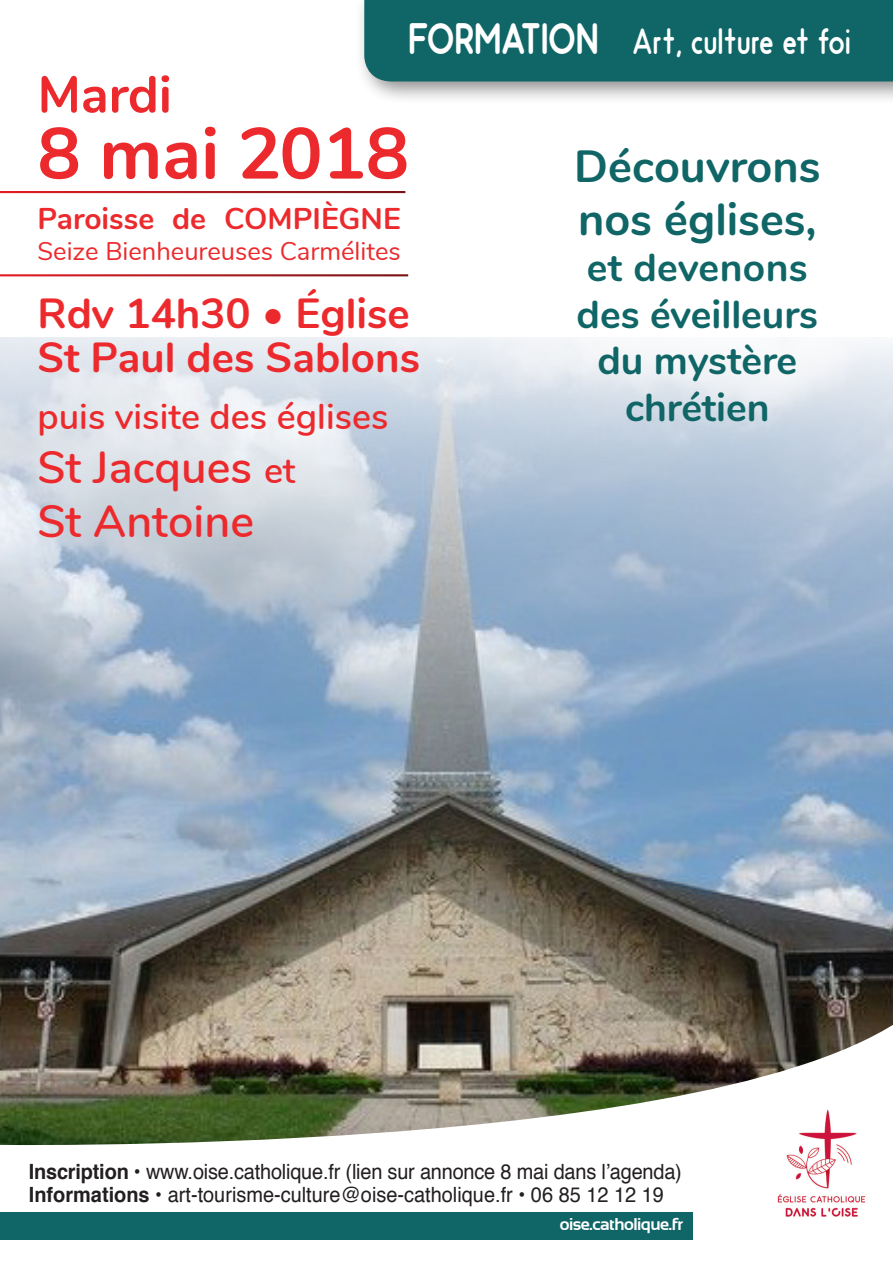
<style>
.page{position:relative;width:893px;height:1263px;background:#fff}
.page>*{position:absolute;margin:0;border:0;box-sizing:border-box;transform-origin:0 0}
.t1{font:700 72px "Nunito";color:#ec2a2d}
.t2{font:700 51.45px "Nunito";color:#ec2a2d}
.t3{font:700 45px/52.5px "Nunito";color:#106566}
.t4{font:600 45px "Nunito";color:#ec2a2d}
.t5{font:700 42px/43.5px "Nunito";color:#ec2a2d}
.t6{font:700 39px/46.5px "Nunito";color:#106566;text-align:center}
.t7{font:36.6px "Odin Rounded";color:#fff;scale:.84 1}
.t8{font:600 36px "Nunito";color:#ec2a2d}
.t9{font:700 30px "Nunito";color:#ec2a2d}
.t10{font:25.5px "Nunito";color:#ec2a2d}
.t11{font:21px "Helvetica";letter-spacing:-.01em;color:#231f20;scale:.95 1}
.t12{font:700 16.95px "Sansation";letter-spacing:-.03em;color:#fff}
.s1{font-family:"Odin";font-weight:700;font-size:44.1px}
.s2{font-size:36px}
.s3{font-weight:700}
</style>
<div class="page">
<img style="left:0;top:337px;width:893px;height:671px">
<svg style="left:0;top:1008px;width:893px;height:205px"></svg>
<svg style="left:891px;top:1027px;width:2px;height:8px"></svg>
<svg style="left:875px;top:1042px;width:5px;height:9px"></svg>
<div style="left:0;top:1213px;width:693px;height:27px;background:#106566"></div>
<img style="left:766px;top:1096px;width:111px;height:121px">
<div style="left:355px;top:0;width:538px;height:105px;background:#231f20;opacity:.5"></div>
<div style="left:364px;top:0;width:529px;height:81px;background:#106566"></div>
<p class="t7" style="left:408px;top:20px;width:528px"><span class="s1">FORMATION</span> Art, culture et foi</p>
<p class="t2" style="left:38px;top:57px;width:136px">Mardi</p>
<p class="t1" style="left:38px;top:100px;width:373px">8 mai 2018</p>
<p class="t9" style="left:38px;top:197px;width:365px">Paroisse de COMPIÈGNE</p>
<p class="t10" style="left:38px;top:232px;width:365px">Seize Bienheureuses Carmélites</p>
<p class="t5" style="left:38px;top:290px;width:384px">Rdv 14h30 • Église<br>St Paul des Sablons</p>
<p class="t8" style="left:38px;top:390px;width:352px">puis visite des églises</p>
<p class="t4" style="left:38px;top:434px;width:260px">St Jacques <span class="s2">et</span></p>
<p class="t4" style="left:38px;top:488px;width:218px">St Antoine</p>
<p class="t3" style="left:574px;top:138px;width:248px">Découvrons nos églises,</p>
<p class="t6" style="left:577px;top:242px;width:243px">et devenons des éveilleurs du mystère chrétien</p>
<p class="t11" style="left:29px;top:1158px;width:689px"><span class="s3">Inscription</span> • www.oise.catholique.fr (lien sur annonce 8 mai dans l’agenda)</p>
<p class="t11" style="left:29px;top:1180px;width:670px"><span class="s3">Informations</span> • art-tourisme-culture@oise-catholique.fr • 06 85 12 12 19</p>
<p class="t12" style="left:560px;top:1215px;width:125px">oise.catholique.fr</p>
</div>
